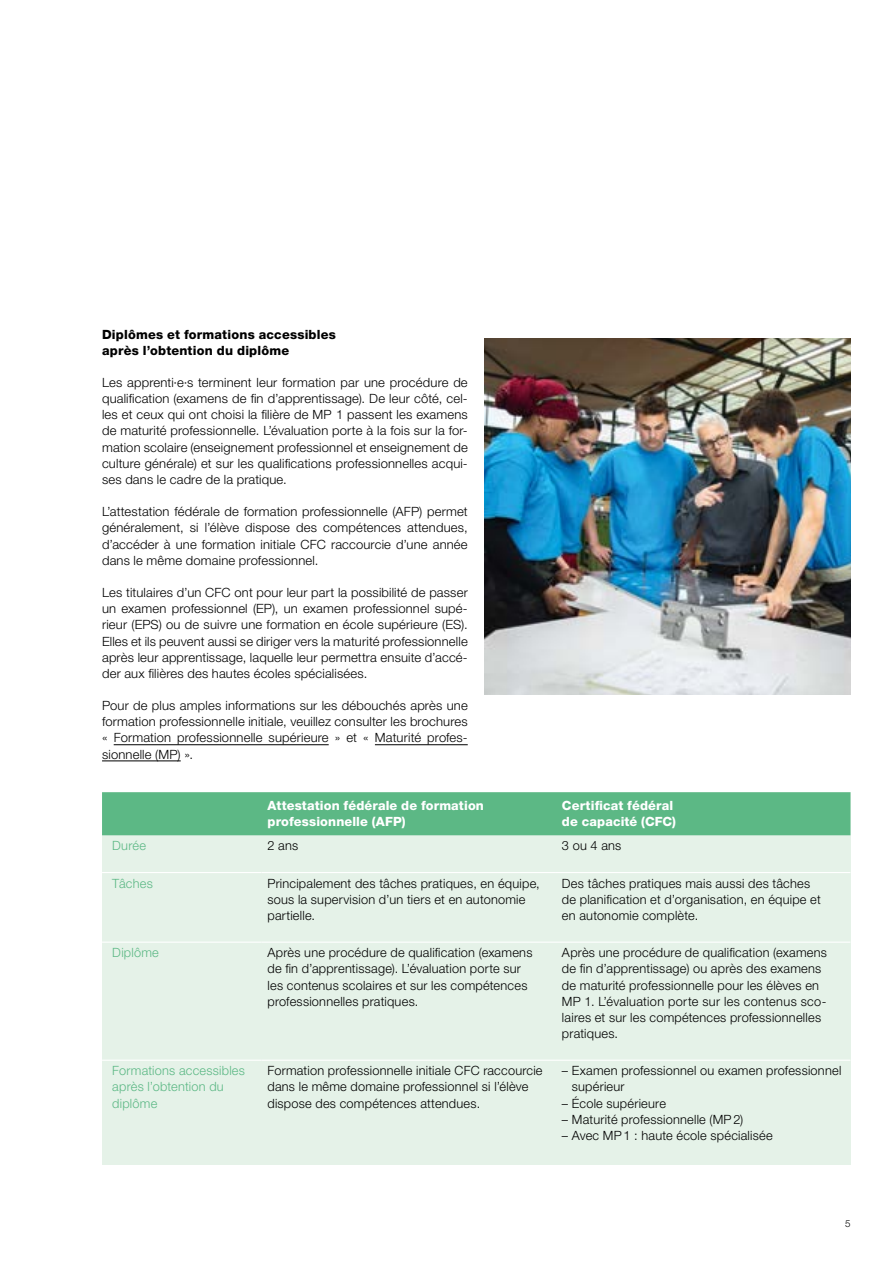
<style>
.page{position:relative;width:893px;height:1263px;background:#fff}
.page>*{position:absolute;margin:0;border:0;box-sizing:border-box;transform-origin:0 0}
.t1{font:300 12.75px/16.2px "Helvetica Neue LT Std";letter-spacing:.015em;color:#000}
.t2{font:800 12.75px/16.2px "Helvetica Neue LT Std";letter-spacing:.01em;color:#fff}
.t3{font:300 12.75px/16.2px "Helvetica Neue LT Std";letter-spacing:.02em;color:#5cb885}
.t4{font:800 12.75px/16.2px "Helvetica Neue LT Std";letter-spacing:.015em;color:#000}
.t5{font:300 9.75px "Helvetica Neue LT Std";color:#000}
</style>
<div class="page">
<hr style="left:114px;top:744px;width:215px;height:1px;background:#000">
<hr style="left:375px;top:744px;width:93px;height:1px;background:#000">
<hr style="left:102px;top:761px;width:79px;height:1px;background:#000">
<div style="left:102px;top:792px;width:748px;height:372px;background:#e5f2e8"></div>
<div style="left:102px;top:792px;width:748px;height:43px;background:#5cb885"></div>
<hr style="left:102px;top:872px;width:159px;height:1px;background:#fff">
<hr style="left:261px;top:872px;width:295px;height:1px;background:#fff">
<hr style="left:102px;top:941px;width:159px;height:2px;background:#fff">
<hr style="left:261px;top:941px;width:295px;height:2px;background:#fff">
<hr style="left:102px;top:1060px;width:159px;height:1px;background:#fff">
<hr style="left:261px;top:1060px;width:295px;height:1px;background:#fff">
<hr style="left:556px;top:872px;width:294px;height:1px;background:#fff">
<hr style="left:556px;top:941px;width:294px;height:2px;background:#fff">
<hr style="left:556px;top:1060px;width:294px;height:1px;background:#fff">
<img style="left:485px;top:338px;width:365px;height:356px">
<p class="t4" style="left:102px;top:326px;width:235px">Diplômes et formations accessibles après l’obtention du diplôme</p>
<p class="t1" style="left:102px;top:374px;width:367px;text-align:justify">Les apprenti·e·s terminent leur formation par une procédure de qualification (examens de fin d’apprentissage). De leur côté, cel&shy;les et ceux qui ont choisi la filière de MP 1 passent les examens de maturité professionnelle. L’évaluation porte à la fois sur la for&shy;mation scolaire (enseignement professionnel et enseignement de culture générale) et sur les qualifications professionnelles acqui&shy;ses dans le cadre de la pratique.</p>
<p class="t1" style="left:102px;top:503px;width:367px;text-align:justify">L’attestation fédérale de formation professionnelle (AFP) permet généralement, si l’élève dispose des compétences attendues, d’accéder à une formation initiale CFC raccourcie d’une année dans le même domaine professionnel.</p>
<p class="t1" style="left:102px;top:584px;width:367px;text-align:justify">Les titulaires d’un CFC ont pour leur part la possibilité de passer un examen professionnel (EP), un examen professionnel supé&shy;rieur (EPS) ou de suivre une formation en école supérieure (ES).<br>Elles et ils peuvent aussi se diriger vers la maturité professionnelle après leur apprentissage, laquelle leur permettra ensuite d’accé&shy;der aux filières des hautes écoles spécialisées.</p>
<p class="t1" style="left:102px;top:697px;width:367px;text-align:justify">Pour de plus amples informations sur les débouchés après une formation professionnelle initiale, veuillez consulter les brochures « Formation professionnelle supérieure » et « Maturité profes&shy;sionnelle (MP) ».</p>
<p class="t2" style="left:267px;top:797px;width:218px">Attestation fédérale de formation professionnelle (AFP)</p>
<p class="t2" style="left:562px;top:797px;width:116px">Certificat fédéral de capacité (CFC)</p>
<p class="t3" style="left:112px;top:837px;width:35px">Durée</p>
<p class="t1" style="left:267px;top:837px;width:32px">2 ans</p>
<p class="t1" style="left:562px;top:837px;width:61px">3 ou 4 ans</p>
<p class="t3" style="left:112px;top:875px;width:42px">Tâches</p>
<p class="t1" style="left:267px;top:875px;width:274px">Principalement des tâches pratiques, en équipe, sous la supervision d’un tiers et en autonomie partielle.</p>
<p class="t1" style="left:562px;top:875px;width:260px">Des tâches pratiques mais aussi des tâches de planification et d’organisation, en équipe et en autonomie complète.</p>
<p class="t3" style="left:112px;top:944px;width:48px">Diplôme</p>
<p class="t1" style="left:267px;top:944px;width:266px">Après une procédure de qualification (examens de fin d’apprentissage). L’évaluation porte sur les contenus scolaires et sur les compétences professionnelles pratiques.</p>
<p class="t1" style="left:562px;top:944px;width:266px">Après une procédure de qualification (examens de fin d’apprentissage) ou après des examens de maturité professionnelle pour les élèves en MP 1. L’évaluation porte sur les contenus sco&shy;laires et sur les compétences professionnelles pratiques.</p>
<p class="t3" style="left:112px;top:1062px;width:134px">Formations accessibles après l’obtention du diplôme</p>
<p class="t1" style="left:267px;top:1062px;width:277px">Formation professionnelle initiale CFC raccourcie dans le même domaine professionnel si l’élève dispose des compétences attendues.</p>
<p class="t1" style="left:572px;top:1062px;width:271px;text-indent:-10px">– Examen professionnel ou examen professionnel supérieur</p>
<p class="t1" style="left:562px;top:1095px;width:105px">– École supérieure</p>
<p class="t1" style="left:562px;top:1111px;width:183px">– Maturité professionnelle (MP2)</p>
<p class="t1" style="left:562px;top:1127px;width:212px">– Avec MP1 : haute école spécialisée</p>
<p class="t5" style="left:845px;top:1218px;width:7px">5</p>
</div>
